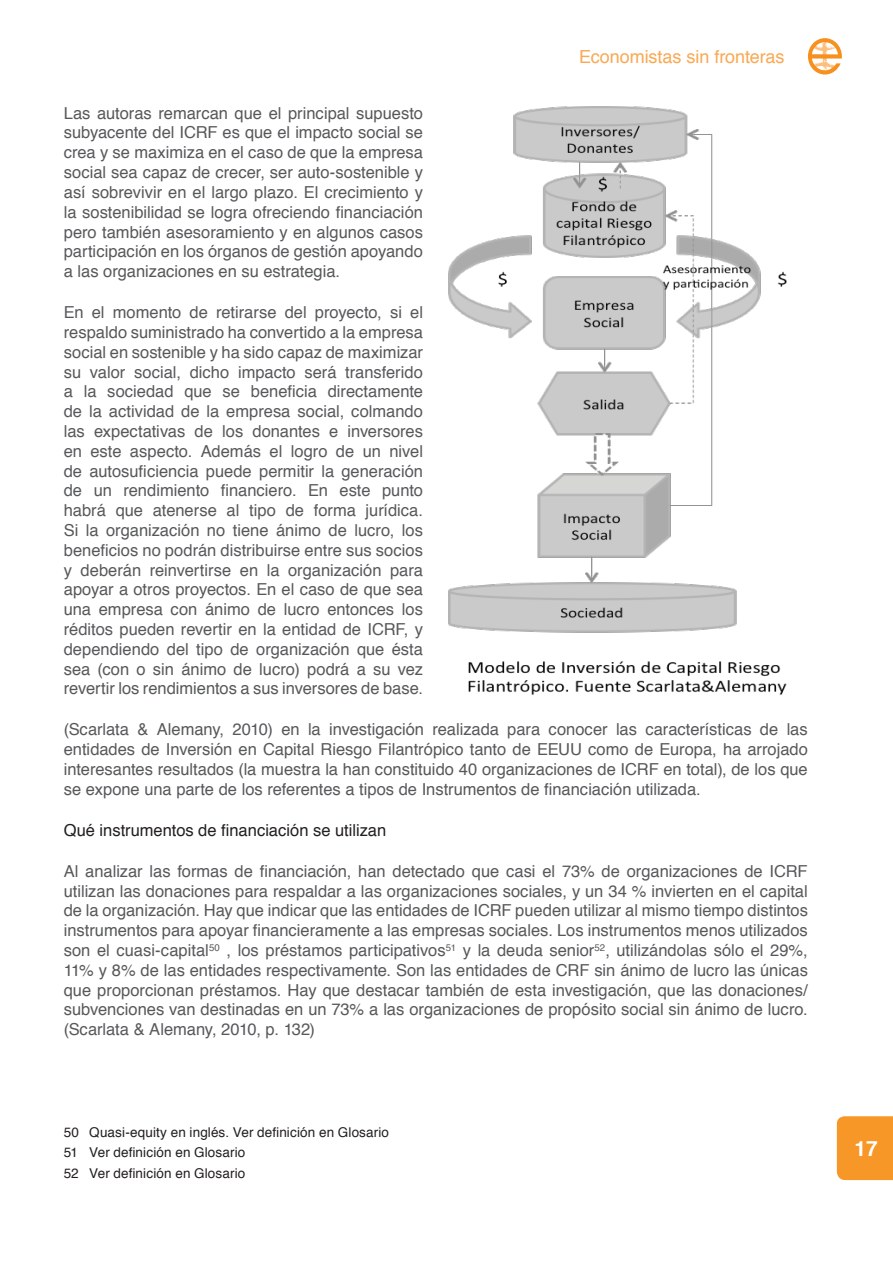
<style>
.page{position:relative;width:893px;height:1263px;background:#fff}
.page>*{position:absolute;margin:0;border:0;box-sizing:border-box;transform-origin:0 0}
.t1{font:700 21px "Helvetica";color:#fff}
.t2{font:18px "Helvetica";letter-spacing:-.005em;color:#f9a953}
.t3{font:16.5px/19.8px "Helvetica";color:#57585a;text-align:justify}
.t4{font:16.5px "Helvetica";color:#231f20}
.t5{font:13.5px/20.4px "Helvetica";letter-spacing:.01em;color:#231f20}
</style>
<div class="page">
<div style="left:837px;top:1116px;width:56px;height:64px;background:#f79727"></div>
<svg style="left:808px;top:38px;width:34px;height:37px"></svg>
<img style="left:449px;top:106px;width:338px;height:589px">
<p class="t3" style="left:64px;top:103px;width:361px">Las autoras remarcan que el principal supuesto subyacente del ICRF es que el impacto social se crea y se maximiza en el caso de que la empresa social sea capaz de crecer, ser auto-sostenible y así sobrevivir en el largo plazo. El crecimiento y la sostenibilidad se logra ofreciendo financiación pero también asesoramiento y en algunos casos participación en los órganos de gestión apoyando a las organizaciones en su estrategia.</p>
<p class="t3" style="left:64px;top:303px;width:361px">En el momento de retirarse del proyecto, si el respaldo suministrado ha convertido a la empresa social en sostenible y ha sido capaz de maximizar su valor social, dicho impacto será transferido a la sociedad que se beneficia directamente de la actividad de la empresa social, colmando las expectativas de los donantes e inversores en este aspecto. Además el logro de un nivel de autosuficiencia puede permitir la generación de un rendimiento financiero. En este punto habrá que atenerse al tipo de forma jurídica.<br>Si la organización no tiene ánimo de lucro, los beneficios no podrán distribuirse entre sus socios y deberán reinvertirse en la organización para apoyar a otros proyectos. En el caso de que sea una empresa con ánimo de lucro entonces los réditos pueden revertir en la entidad de ICRF, y dependiendo del tipo de organización que ésta sea (con o sin ánimo de lucro) podrá a su vez revertir los rendimientos a sus inversores de base.</p>
<p class="t2" style="left:579px;top:43px;width:207px">Economistas sin fronteras</p>
<p class="t3" style="left:64px;top:720px;width:746px">(Scarlata &amp; Alemany, 2010) en la investigación realizada para conocer las características de las entidades de Inversión en Capital Riesgo Filantrópico tanto de EEUU como de Europa, ha arrojado interesantes resultados (la muestra la han constituido 40 organizaciones de ICRF en total), de los que se expone una parte de los referentes a tipos de Instrumentos de financiación utilizada.</p>
<p class="t4" style="left:64px;top:817px;width:324px">Qué instrumentos de financiación se utilizan</p>
<p class="t3" style="left:64px;top:862px;width:746px">Al analizar las formas de financiación, han detectado que casi el 73% de organizaciones de ICRF utilizan las donaciones para respaldar a las organizaciones sociales, y un 34 % invierten en el capital de la organización. Hay que indicar que las entidades de ICRF pueden utilizar al mismo tiempo distintos instrumentos para apoyar financieramente a las empresas sociales. Los instrumentos menos utilizados son el cuasi-capital<sup>50</sup> , los préstamos participativos<sup>51</sup> y la deuda senior<sup>52</sup>, utilizándolas sólo el 29%, 11% y 8% de las entidades respectivamente. Son las entidades de CRF sin ánimo de lucro las únicas que proporcionan préstamos. Hay que destacar también de esta investigación, que las donaciones/ subvenciones van destinadas en un 73% a las organizaciones de propósito social sin ánimo de lucro. (Scarlata &amp; Alemany, 2010, p. 132)</p>
<p class="t5" style="left:64px;top:1122px;width:327px">50 Quasi-equity en inglés. Ver definición en Glosario<br>51 Ver definición en Glosario<br>52 Ver definición en Glosario</p>
<p class="t1" style="left:854px;top:1132px;width:25px">17</p>
</div>
